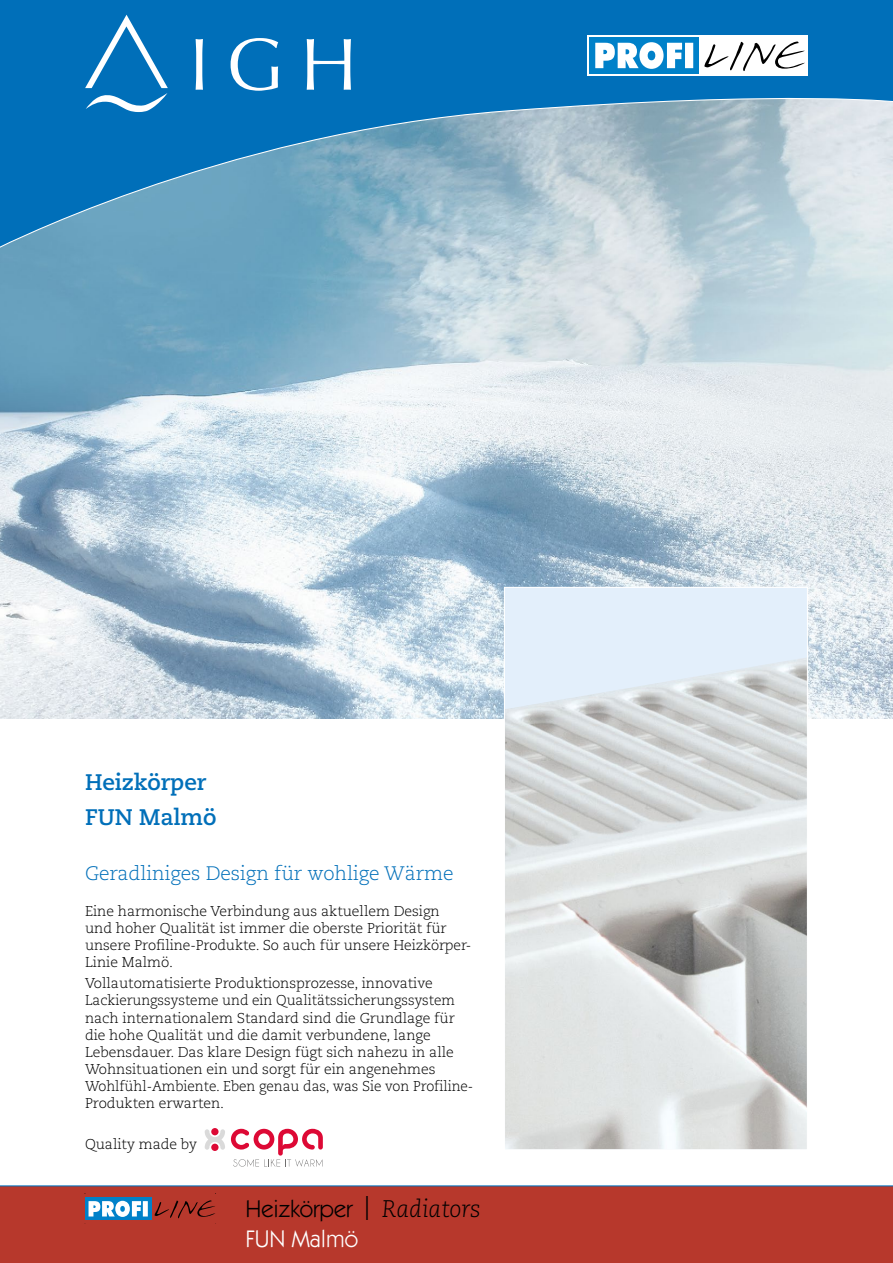
<style>
.page{position:relative;width:893px;height:1263px;background:#fff}
.page>*{position:absolute;margin:0;border:0;box-sizing:border-box;transform-origin:0 0}
.t1{font:24px "Itc Kabel LT";letter-spacing:-.005em;color:#000}
.t2{font:24px "Itc Kabel LT";color:#fff}
.t3{font:700 22.5px/34.5px "Caecilia";letter-spacing:-.005em;color:#006fb9}
.t4{font:300 19.5px "Caecilia";letter-spacing:-.005em;color:#006fb9}
.t5{font:300 14.25px/17.1px "Caecilia";letter-spacing:-.005em;color:#000}
.s1{font-family:"Caecilia";font-weight:300;font-style:italic}
</style>
<div class="page">
<img style="left:0;top:317px;width:893px;height:402px">
<svg style="left:0;top:0;width:893px;height:317px;background:#68a3c7"></svg>
<div style="left:504px;top:587px;width:303px;height:563px;background:#e3effb"></div>
<img style="left:506px;top:658px;width:300px;height:490px">
<div style="left:504px;top:587px;width:304px;height:563px;border:1px solid #fff"></div>
<hr style="left:0;top:49px;width:893px;height:1px;background:#006fb9">
<svg style="left:205px;top:1129px;width:20px;height:21px"></svg>
<div style="left:211px;top:1128px;width:8px;height:7px;background:#dd0935;border-radius:50%"></div>
<div style="left:211px;top:1144px;width:8px;height:7px;background:#dd0935;border-radius:50%"></div>
<svg style="left:231px;top:1129px;width:92px;height:37px"></svg>
<svg style="left:85px;top:15px;width:266px;height:97px;background:#1e80c1"></svg>
<div style="left:588px;top:35px;width:220px;height:40px;background:#fff"></div>
<div style="left:589px;top:37px;width:110px;height:37px;background:#0081c9"></div>
<svg style="left:704px;top:42px;width:101px;height:29px"></svg>
<svg style="left:595px;top:42px;width:98px;height:27px"></svg>
<div style="left:0;top:1186px;width:893px;height:77px;background:#b7382c"></div>
<div style="left:85px;top:1197px;width:66px;height:23px;background:#0081c9"></div>
<svg style="left:84px;top:1193px;width:64px;height:31px"></svg>
<svg style="left:155px;top:1193px;width:61px;height:31px"></svg>
<hr style="left:0;top:1185px;width:893px;height:1px;background:#006fb9">
<h2 class="t3" style="left:85px;top:765px;width:133px">Heizkörper<br>FUN Malmö</h2>
<h3 class="t4" style="left:85px;top:862px;width:370px">Geradliniges Design für wohlige Wärme</h3>
<p class="t5" style="left:85px;top:902px;width:388px">Eine harmonische Verbindung aus aktuellem Design<br>und hoher Qualität ist immer die oberste Priorität für unsere Profiline-Produkte. So auch für unsere Heizkörper-Linie Malmö.</p>
<p class="t5" style="left:85px;top:975px;width:390px">Vollautomatisierte Produktionsprozesse, innovative Lackierungssysteme und ein Qualitätssicherungssystem nach internationalem Standard sind die Grundlage für die hohe Qualität und die damit verbundene, lange Lebensdauer. Das klare Design fügt sich nahezu in alle Wohnsituationen ein und sorgt für ein angenehmes Wohlfühl-Ambiente. Eben genau das, was Sie von Profiline-Produkten erwarten.</p>
<p class="t5" style="left:85px;top:1136px;width:113px">Quality made by</p>
<h1 class="t1" style="left:246px;top:1195px;width:237px">Heizkörper | <span class="s1">Radiators</span></h1>
<h1 class="t2" style="left:246px;top:1224px;width:114px">FUN Malmö</h1>
</div>
